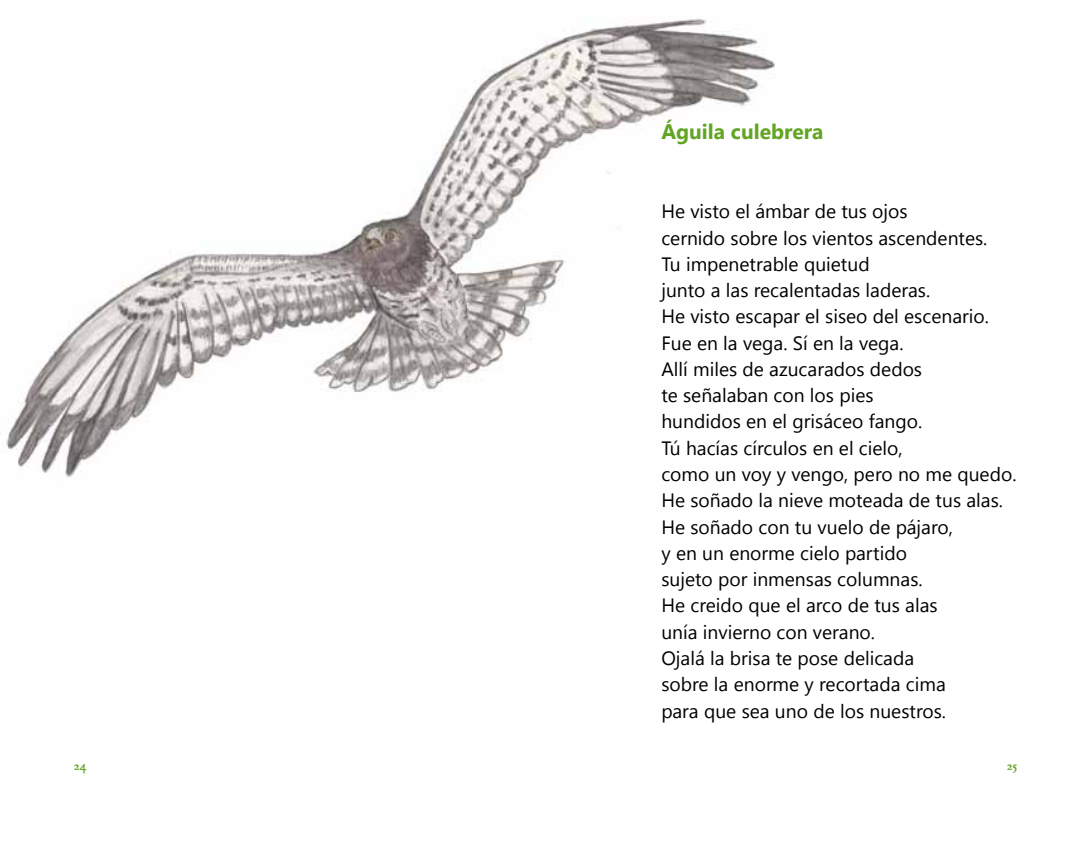
<style>
.page{position:relative;width:1092px;height:844px;background:#fff}
.page>*{position:absolute;margin:0;border:0;box-sizing:border-box;transform-origin:0 0}
.t1{font:700 21px "Segoe UI";color:#62a522}
.t2{font:19.25px/26.2px "Segoe UI";color:#000}
.t3{font:14px "Roman Antique";color:#62a522}
</style>
<div class="page">
<img style="left:6px;top:18px;width:769px;height:460px">
<p class="t1" style="left:661px;top:117px;width:163px">Águila culebrera</p>
<p class="t2" style="left:661px;top:197px;width:356px">He visto el ámbar de tus ojos<br>cernido sobre los vientos ascendentes.<br>Tu impenetrable quietud<br>junto a las recalentadas laderas.<br>He visto escapar el siseo del escenario.<br>Fue en la vega. Sí en la vega.<br>Allí miles de azucarados dedos<br>te señalaban con los pies<br>hundidos en el grisáceo fango.<br>Tú hacías círculos en el cielo,<br>como un voy y vengo, pero no me quedo.<br>He soñado la nieve moteada de tus alas.<br>He soñado con tu vuelo de pájaro,<br>y en un enorme cielo partido<br>sujeto por inmensas columnas.<br>He creido que el arco de tus alas<br>unía invierno con verano.<br>Ojalá la brisa te pose delicada<br>sobre la enorme y recortada cima<br>para que sea uno de los nuestros.</p>
<p class="t3" style="left:74px;top:757px;width:14px">24</p>
<p class="t3" style="left:1007px;top:757px;width:12px">25</p>
</div>
